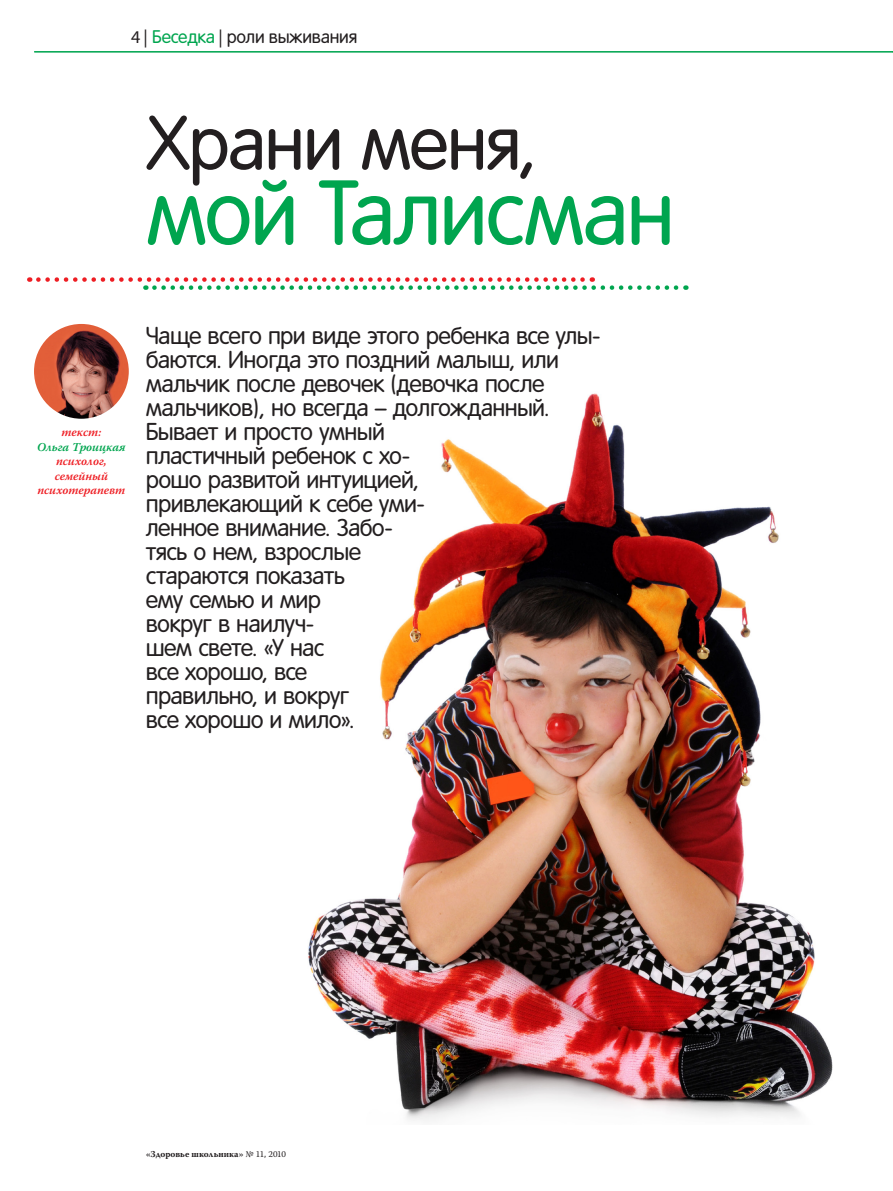
<style>
.page{position:relative;width:893px;height:1191px;background:#fff}
.page>*{position:absolute;margin:0;border:0;box-sizing:border-box;transform-origin:0 0}
._02_zag{font:90px "Rotonda";letter-spacing:-.025em;color:#00a54f}
._02_zag-2{font:75px "Rotonda";letter-spacing:-.025em;color:#231f20}
._03_lead{font:24px/24px "Rotonda";letter-spacing:-.03em;color:#231f20}
._00_text_antiq{font:18px "Rotonda";letter-spacing:-.015em;color:#231f20}
._04_author{font:italic 600 12px/14.4px "Warnock Pro";letter-spacing:-.005em;color:#ee1d23;text-align:center}
._04_author-2{font:italic 600 12px "Warnock Pro";letter-spacing:-.005em;color:#00a54f}
.foto_author{font:700 9px "Warnock Pro";letter-spacing:-.005em;color:#231f20}
.s1{font-family:"Myriad Pro"}
.s2{color:#00a54f}
.s3{font-weight:400}
</style>
<div class="page">
<hr style="left:35px;top:51px;width:858px;height:1px;background:#00a54f">
<img style="left:308px;top:393px;width:525px;height:728px">
<svg style="left:38px;top:277px;width:648px;height:13px"></svg>
<img style="left:34px;top:324px;width:95px;height:95px;border-radius:47px">
<p class="_00_text_antiq" style="left:131px;top:27px;width:228px"><span class="s1">4 |</span> <span class="s2">Беседка</span> <span class="s1">|</span> роли выживания</p>
<p class="_02_zag-2" style="left:146px;top:101px;width:393px">Храни меня,</p>
<p class="_02_zag" style="left:146px;top:163px;width:531px">мой Талисман</p>
<p class="_04_author" style="left:61px;top:425px;width:41px">текст:</p>
<p class="_04_author-2" style="left:37px;top:439px;width:90px">Ольга Троицкая</p>
<p class="_04_author" style="left:37px;top:454px;width:89px">психолог, семейный психотерапевт</p>
<p class="_03_lead" style="left:146px;top:324px;width:456px">Чаще всего при виде этого ребенка все улы&shy;баются. Иногда это поздний малыш, или мальчик после девочек (девочка после мальчиков), но всегда – долгожданный.<br>Бывает и просто умный<br>пластичный ребенок с хо-<br>рошо развитой интуицией,<br>привлекающий к себе уми-<br>ленное внимание. Забо-<br>тясь о нем, взрослые<br>стараются показать<br>ему семью и мир<br>вокруг в наилуч-<br>шем свете. «У нас<br>все хорошо, все<br>правильно, и вокруг<br>все хорошо и мило».</p>
<p class="foto_author" style="left:146px;top:1148px;width:142px">«Здоровье школьника» <span class="s3">№ 11, 2010</span></p>
</div>
